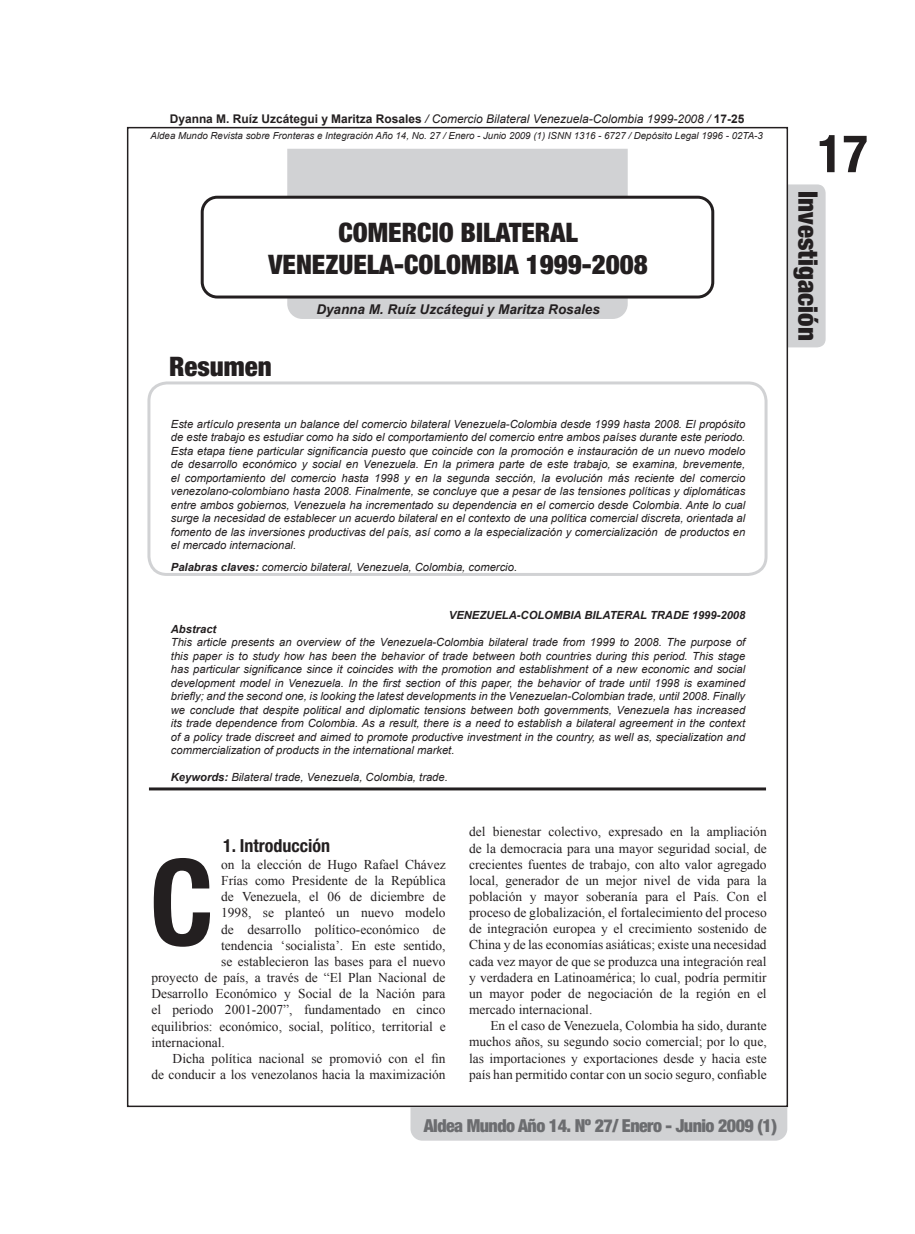
<style>
.page{position:relative;width:915px;height:1234px;background:#fff}
.page>*{position:absolute;margin:0;border:0;box-sizing:border-box;transform-origin:0 0}
.t1{font:700 condensed 119.55px "Helvetica Neue LT Std";color:#231f20}
.t2{font:700 condensed 52.35px "Helvetica Neue LT Std";color:#231f20}
.t3{font:900 condensed 26.85px/32.2px "Helvetica Neue LT Std";color:#231f20;text-align:center}
.t4{font:900 condensed 18px "Helvetica Neue LT Std";letter-spacing:-.03em;color:#6c6d70}
.t5{font:700 condensed 18px "Helvetica Neue LT Std";color:#231f20}
.t6{font:13.5px/16.2px "Times New Roman";color:#231f20;text-align:justify}
.t7{font:italic 700 13.5px "Helvetica";color:#231f20}
.t8{font:italic 12px "Helvetica";color:#231f20}
.t9{font:italic 11.25px/13.5px "Helvetica";color:#231f20;text-align:justify}
.t10{font:italic 700 11.25px "Helvetica";color:#231f20}
.t11{font:italic 9.75px "Helvetica";color:#231f20}
.s1{font-weight:700;font-style:normal}
.s2{font-weight:700}
</style>
<div class="page">
<div style="left:787px;top:184px;width:38px;height:163px;background:#d1d2d4"></div>
<div style="left:287px;top:149px;width:340px;height:170px;background:#d1d2d4"></div>
<div style="left:202px;top:197px;width:510px;height:100px;background:#fff;border-radius:15px"></div>
<div style="left:201px;top:196px;width:513px;height:102px;border:3px solid #231f20;border-radius:15px"></div>
<div style="left:147px;top:381px;width:620px;height:195px;border:3px solid #d1d2d4;border-radius:18px"></div>
<hr style="left:149px;top:787px;width:616px;height:3px;background:#231f20">
<div style="left:410px;top:1106px;width:377px;height:34px;background:#d1d2d4"></div>
<p class="t8" style="left:170px;top:111px;width:576px"><span class="s1">Dyanna M. Ruíz Uzcátegui y Maritza Rosales</span> / Comercio Bilateral Venezuela-Colombia 1999-2008 / <span class="s1">17-25</span></p>
<p class="t11" style="left:150px;top:129px;width:613px">Aldea Mundo Revista sobre Fronteras e Integración Año 14, No. 27 / Enero - Junio 2009 (1) ISNN 1316 - 6727 / Depósito Legal 1996 - 02TA-3</p>
<h3 class="t3" style="left:268px;top:215px;width:380px">COMERCIO BILATERAL<br>VENEZUELA-COLOMBIA 1999-2008</h3>
<h3 class="t3" style="left:169px;top:350px;width:104px">Resumen</h3>
<p class="t7" style="left:316px;top:300px;width:285px">Dyanna M. Ruíz Uzcátegui y Maritza Rosales</p>
<p class="t9" style="left:171px;top:417px;width:575px">Este artículo presenta un balance del comercio bilateral Venezuela-Colombia desde 1999 hasta 2008. El propósito de este trabajo es estudiar como ha sido el comportamiento del comercio entre ambos países durante este periodo.<br>Esta etapa tiene particular significancia puesto que coincide con la promoción e instauración de un nuevo modelo de desarrollo económico y social en Venezuela. En la primera parte de este trabajo, se examina, brevemente, el comportamiento del comercio hasta 1998 y en la segunda sección, la evolución más reciente del comercio venezolano-colombiano hasta 2008. Finalmente, se concluye que a pesar de las tensiones políticas y diplomáticas entre ambos gobiernos, Venezuela ha incrementado su dependencia en el comercio desde Colombia. Ante lo cual surge la necesidad de establecer un acuerdo bilateral en el contexto de una política comercial discreta, orientada al fomento de las inversiones productivas del país, así como a la especialización y comercialización de productos en el mercado internacional.</p>
<p class="t9" style="left:171px;top:560px;width:347px"><span class="s2">Palabras claves:</span> comercio bilateral, Venezuela, Colombia, comercio.</p>
<p class="t10" style="left:449px;top:608px;width:298px">VENEZUELA-COLOMBIA BILATERAL TRADE 1999-2008</p>
<p class="t10" style="left:171px;top:621px;width:47px">Abstract</p>
<p class="t9" style="left:171px;top:635px;width:576px">This article presents an overview of the Venezuela-Colombia bilateral trade from 1999 to 2008. The purpose of this paper is to study how has been the behavior of trade between both countries during this period. This stage has particular significance since it coincides with the promotion and establishment of a new economic and social development model in Venezuela. In the first section of this paper, the behavior of trade until 1998 is examined briefly; and the second one, is looking the latest developments in the Venezuelan-Colombian trade, until 2008. Finally we conclude that despite political and diplomatic tensions between both governments, Venezuela has increased its trade dependence from Colombia. As a result, there is a need to establish a bilateral agreement in the context of a policy trade discreet and aimed to promote productive investment in the country, as well as, specialization and commercialization of products in the international market.</p>
<p class="t9" style="left:171px;top:770px;width:278px"><span class="s2">Keywords:</span> Bilateral trade, Venezuela, Colombia, trade.</p>
<h2 class="t2" style="left:817px;top:122px;width:52px">17</h2>
<h3 class="t3" style="left:824px;top:191px;width:150px;rotate:90deg">Investigación</h3>
<h3 class="t5" style="left:223px;top:834px;width:108px">1. Introducción</h3>
<p class="t6" style="left:221px;top:856px;width:226px">on la elección de Hugo Rafael Chávez</p>
<p class="t6" style="left:221px;top:872px;width:226px">Frías como Presidente de la República</p>
<p class="t6" style="left:221px;top:888px;width:226px">de Venezuela, el 06 de diciembre de</p>
<p class="t6" style="left:221px;top:904px;width:226px">1998, se planteó un nuevo modelo</p>
<p class="t6" style="left:221px;top:920px;width:226px">de desarrollo político-económico de</p>
<p class="t6" style="left:221px;top:936px;width:226px">tendencia ‘socialista’. En este sentido,</p>
<p class="t6" style="left:221px;top:952px;width:226px">se establecieron las bases para el nuevo</p>
<p class="t6" style="left:151px;top:968px;width:295px">proyecto de país, a través de “El Plan Nacional de</p>
<p class="t6" style="left:151px;top:985px;width:295px">Desarrollo Económico y Social de la Nación para</p>
<p class="t6" style="left:151px;top:1001px;width:296px">el periodo 2001-2007”, fundamentado en cinco</p>
<p class="t6" style="left:151px;top:1017px;width:296px">equilibrios: económico, social, político, territorial e</p>
<p class="t6" style="left:151px;top:1033px;width:75px">internacional.</p>
<p class="t6" style="left:172px;top:1049px;width:274px">Dicha política nacional se promovió con el fin</p>
<p class="t6" style="left:151px;top:1065px;width:296px">de conducir a los venezolanos hacia la maximización</p>
<h1 class="t1" style="left:149px;top:829px;width:66px">C</h1>
<p class="t6" style="left:469px;top:823px;width:299px">del bienestar colectivo, expresado en la ampliación de la democracia para una mayor seguridad social, de crecientes fuentes de trabajo, con alto valor agregado local, generador de un mejor nivel de vida para la población y mayor soberanía para el País. Con el proceso de globalización, el fortalecimiento del proceso de integración europea y el crecimiento sostenido de China y de las economías asiáticas; existe una necesidad cada vez mayor de que se produzca una integración real y verdadera en Latinoamérica; lo cual, podría permitir un mayor poder de negociación de la región en el mercado internacional.</p>
<p class="t6" style="left:469px;top:1017px;width:299px;text-indent:21px">En el caso de Venezuela, Colombia ha sido, durante muchos años, su segundo socio comercial; por lo que, las importaciones y exportaciones desde y hacia este país han permitido contar con un socio seguro, confiable</p>
<h3 class="t4" style="left:423px;top:1113px;width:354px">Aldea Mundo Año 14. Nº 27/ Enero - Junio 2009 (1)</h3>
</div>
